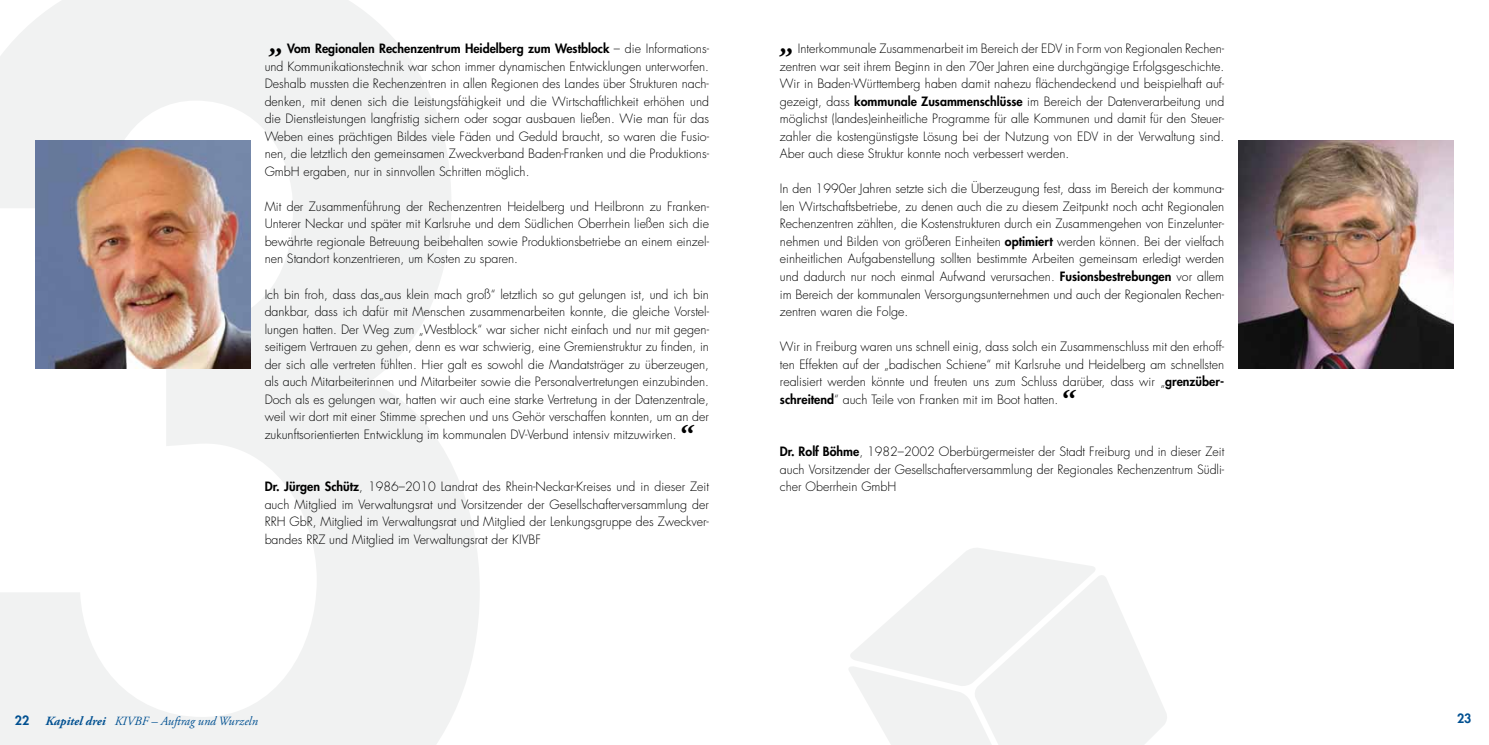
<style>
.page{position:relative;width:1489px;height:745px;background:#fff}
.page>*{position:absolute;margin:0;border:0;box-sizing:border-box;transform-origin:0 0}
.t1{font:italic 700 30px "Adobe Garamond Pro";color:#000}
.t2{font:300 12.5px/17.5px "Futura";color:#000;text-align:justify}
.t3{font:italic 12.5px "Adobe Garamond Pro";color:#005091}
.t4{font:800 12.5px "Futura";color:#005091}
.s1{font-weight:800}
.s2{font-weight:700}
</style>
<div class="page">
<svg style="left:849px;top:548px;width:318px;height:196px;fill:#f1f2f2"></svg>
<svg style="left:0;top:0;width:480px;height:744px;fill:#f1f2f2"></svg>
<img style="left:35px;top:140px;width:215px;height:228px">
<img style="left:1238px;top:141px;width:215px;height:227px">
<p class="t2" style="left:265px;top:40px;width:446px;text-indent:22px"><span class="s1">Vom Regionalen Rechenzentrum Heidelberg zum Westblock</span> – die Informations&shy;und Kommunikationstechnik war schon immer dynamischen Entwicklungen unterworfen.<br>Deshalb mussten die Rechenzentren in allen Regionen des Landes über Strukturen nach&shy;denken, mit denen sich die Leistungsfähigkeit und die Wirtschaftlichkeit erhöhen und die Dienstleistungen langfristig sichern oder sogar ausbauen ließen. Wie man für das Weben eines prächtigen Bildes viele Fäden und Geduld braucht, so waren die Fusio&shy;nen, die letztlich den gemeinsamen Zweckverband Baden-Franken und die Produktions-GmbH ergaben, nur in sinnvollen Schritten möglich.</p>
<p class="t2" style="left:265px;top:198px;width:446px">Mit der Zusammenführung der Rechenzentren Heidelberg und Heilbronn zu Franken-Unterer Neckar und später mit Karlsruhe und dem Südlichen Oberrhein ließen sich die bewährte regionale Betreuung beibehalten sowie Produktionsbetriebe an einem einzel&shy;nen Standort konzentrieren, um Kosten zu sparen.</p>
<p class="t2" style="left:265px;top:285px;width:446px">Ich bin froh, dass das„aus klein mach groß“ letztlich so gut gelungen ist, und ich bin dankbar, dass ich dafür mit Menschen zusammenarbeiten konnte, die gleiche Vorstel&shy;lungen hatten. Der Weg zum „Westblock“ war sicher nicht einfach und nur mit gegen&shy;seitigem Vertrauen zu gehen, denn es war schwierig, eine Gremienstruktur zu finden, in der sich alle vertreten fühlten. Hier galt es sowohl die Mandatsträger zu überzeugen, als auch Mitarbeiterinnen und Mitarbeiter sowie die Personalvertretungen einzubinden.<br>Doch als es gelungen war, hatten wir auch eine starke Vertretung in der Datenzentrale, weil wir dort mit einer Stimme sprechen und uns Gehör verschaffen konnten, um an der zukunftsorientierten Entwicklung im kommunalen DV-Verbund intensiv mitzuwirken.</p>
<h1 class="t1" style="left:269px;top:26px;width:16px">„</h1>
<h1 class="t1" style="left:676px;top:419px;width:16px">“</h1>
<p class="t2" style="left:265px;top:478px;width:446px"><span class="s1">Dr. Jürgen Schütz</span>, 1986–2010 Landrat des Rhein-Neckar-Kreises und in dieser Zeit auch Mitglied im Verwaltungsrat und Vorsitzender der Gesellschafterversammlung der RRH GbR, Mitglied im Verwaltungsrat und Mitglied der Lenkungsgruppe des Zweckver&shy;bandes RRZ und Mitglied im Verwaltungsrat der KIVBF</p>
<p class="t2" style="left:780px;top:40px;width:446px;text-indent:18px">Interkommunale Zusammenarbeit im Bereich der EDV in Form von Regionalen Rechen&shy;zentren war seit ihrem Beginn in den 70er Jahren eine durchgängige Erfolgsgeschichte.<br>Wir in Baden-Württemberg haben damit nahezu flächendeckend und beispielhaft auf&shy;gezeigt, dass <span class="s1">kommunale Zusammenschlüsse</span> im Bereich der Datenverarbeitung und möglichst (landes)einheitliche Programme für alle Kommunen und damit für den Steuer&shy;zahler die kostengünstigste Lösung bei der Nutzung von EDV in der Verwaltung sind.<br>Aber auch diese Struktur konnte noch verbessert werden.</p>
<p class="t2" style="left:780px;top:180px;width:446px">In den 1990er Jahren setzte sich die Überzeugung fest, dass im Bereich der kommuna&shy;len Wirtschaftsbetriebe, zu denen auch die zu diesem Zeitpunkt noch acht Regionalen Rechenzentren zählten, die Kostenstrukturen durch ein Zusammengehen von Einzelunter&shy;nehmen und Bilden von größeren Einheiten <span class="s1">optimiert</span> werden können. Bei der vielfach einheitlichen Aufgabenstellung sollten bestimmte Arbeiten gemeinsam erledigt werden und dadurch nur noch einmal Aufwand verursachen. <span class="s1">Fusionsbestrebungen</span> vor allem im Bereich der kommunalen Versorgungsunternehmen und auch der Regionalen Rechen&shy;zentren waren die Folge.</p>
<p class="t2" style="left:780px;top:338px;width:446px">Wir in Freiburg waren uns schnell einig, dass solch ein Zusammenschluss mit den erhoff&shy;ten Effekten auf der „badischen Schiene“ mit Karlsruhe und Heidelberg am schnellsten realisiert werden könnte und freuten uns zum Schluss darüber, dass wir „<span class="s1">grenzüber&shy;schreitend</span>“ auch Teile von Franken mit im Boot hatten.</p>
<h1 class="t1" style="left:780px;top:26px;width:16px">„</h1>
<h1 class="t1" style="left:1058px;top:384px;width:16px">“</h1>
<p class="t2" style="left:780px;top:443px;width:446px"><span class="s1">Dr. Rolf Böhme</span>, 1982–2002 Oberbürgermeister der Stadt Freiburg und in dieser Zeit auch Vorsitzender der Gesellschafterversammlung der Regionales Rechenzentrum Südli&shy;cher Oberrhein GmbH</p>
<p class="t4" style="left:15px;top:711px;width:16px">22</p>
<p class="t4" style="left:1456px;top:709px;width:16px">23</p>
<p class="t3" style="left:45px;top:713px;width:214px"><span class="s2">Kapitel drei</span> KIVBF – Auftrag und Wurzeln</p>
</div>
